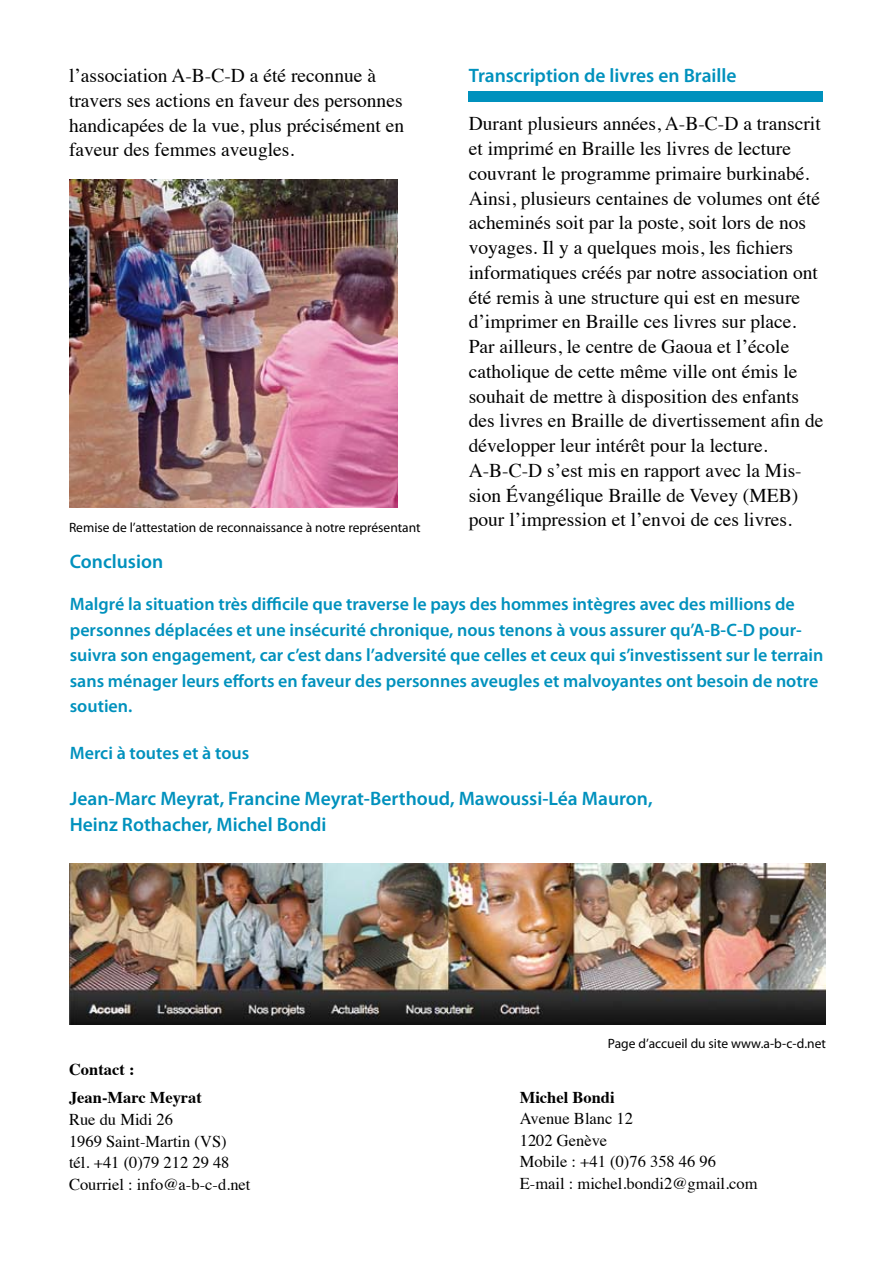
<style>
.page{position:relative;width:893px;height:1263px;background:#fff}
.page>*{position:absolute;margin:0;border:0;box-sizing:border-box;transform-origin:0 0}
.t1{font:19.5px/24.8px "Times";color:#000}
.t2{font:600 19.5px/25.5px "Myriad Pro";color:#0091bd}
.t3{font:600 18px/25.5px "Myriad Pro";color:#0091bd}
.t4{font:16.5px/21.6px "Times";color:#000}
.t5{font:700 16.5px/28.5px "Times";color:#000}
.t6{font:13.5px "Myriad Pro";color:#000}
</style>
<div class="page">
<img style="left:69px;top:863px;width:757px;height:162px">
<div style="left:469px;top:91px;width:354px;height:11px;background:#0091bd"></div>
<img style="left:69px;top:179px;width:328px;height:329px">
<p class="t1" style="left:69px;top:62px;width:337px">l’association A-B-C-D a été reconnue à travers ses actions en faveur des personnes handicapées de la vue, plus précisément en faveur des femmes aveugles.</p>
<p class="t2" style="left:469px;top:62px;width:269px">Transcription de livres en Braille</p>
<p class="t1" style="left:469px;top:110px;width:356px">Durant plusieurs années, A-B-C-D a transcrit et imprimé en Braille les livres de lecture couvrant le programme primaire burkinabé.<br>Ainsi, plusieurs centaines de volumes ont été acheminés soit par la poste, soit lors de nos voyages. Il y a quelques mois, les fichiers informatiques créés par notre association ont été remis à une structure qui est en mesure d’imprimer en Braille ces livres sur place.<br>Par ailleurs, le centre de Gaoua et l’école catholique de cette même ville ont émis le souhait de mettre à disposition des enfants des livres en Braille de divertissement afin de développer leur intérêt pour la lecture.<br>A-B-C-D s’est mis en rapport avec la Mis&shy;sion Évangélique Braille de Vevey (MEB) pour l’impression et l’envoi de ces livres.</p>
<p class="t6" style="left:69px;top:519px;width:353px">Remise de l’attestation de reconnaissance à notre représentant</p>
<p class="t2" style="left:70px;top:549px;width:95px">Conclusion</p>
<p class="t3" style="left:70px;top:591px;width:755px">Malgré la situation très difficile que traverse le pays des hommes intègres avec des millions de personnes déplacées et une insécurité chronique, nous tenons à vous assurer qu’A-B-C-D pour&shy;suivra son engagement, car c’est dans l’adversité que celles et ceux qui s’investissent sur le terrain sans ménager leurs efforts en faveur des personnes aveugles et malvoyantes ont besoin de notre soutien.</p>
<p class="t3" style="left:70px;top:740px;width:181px">Merci à toutes et à tous</p>
<p class="t2" style="left:70px;top:786px;width:584px">Jean-Marc Meyrat, Francine Meyrat-Berthoud, Mawoussi-Léa Mauron,<br>Heinz Rothacher, Michel Bondi</p>
<p class="t5" style="left:69px;top:1053px;width:135px">Contact :<br>Jean-Marc Meyrat</p>
<p class="t4" style="left:69px;top:1107px;width:183px">Rue du Midi 26<br>1969 Saint-Martin (VS) tél. +41 (0)79 212 29 48<br>Courriel : info@a-b-c-d.net</p>
<p class="t6" style="left:608px;top:1035px;width:219px">Page d’accueil du site www.a-b-c-d.net</p>
<p class="t5" style="left:520px;top:1081px;width:96px">Michel Bondi</p>
<p class="t4" style="left:520px;top:1106px;width:239px">Avenue Blanc 12<br>1202 Genève<br>Mobile : +41 (0)76 358 46 96<br>E-mail : michel.bondi2@gmail.com</p>
</div>
